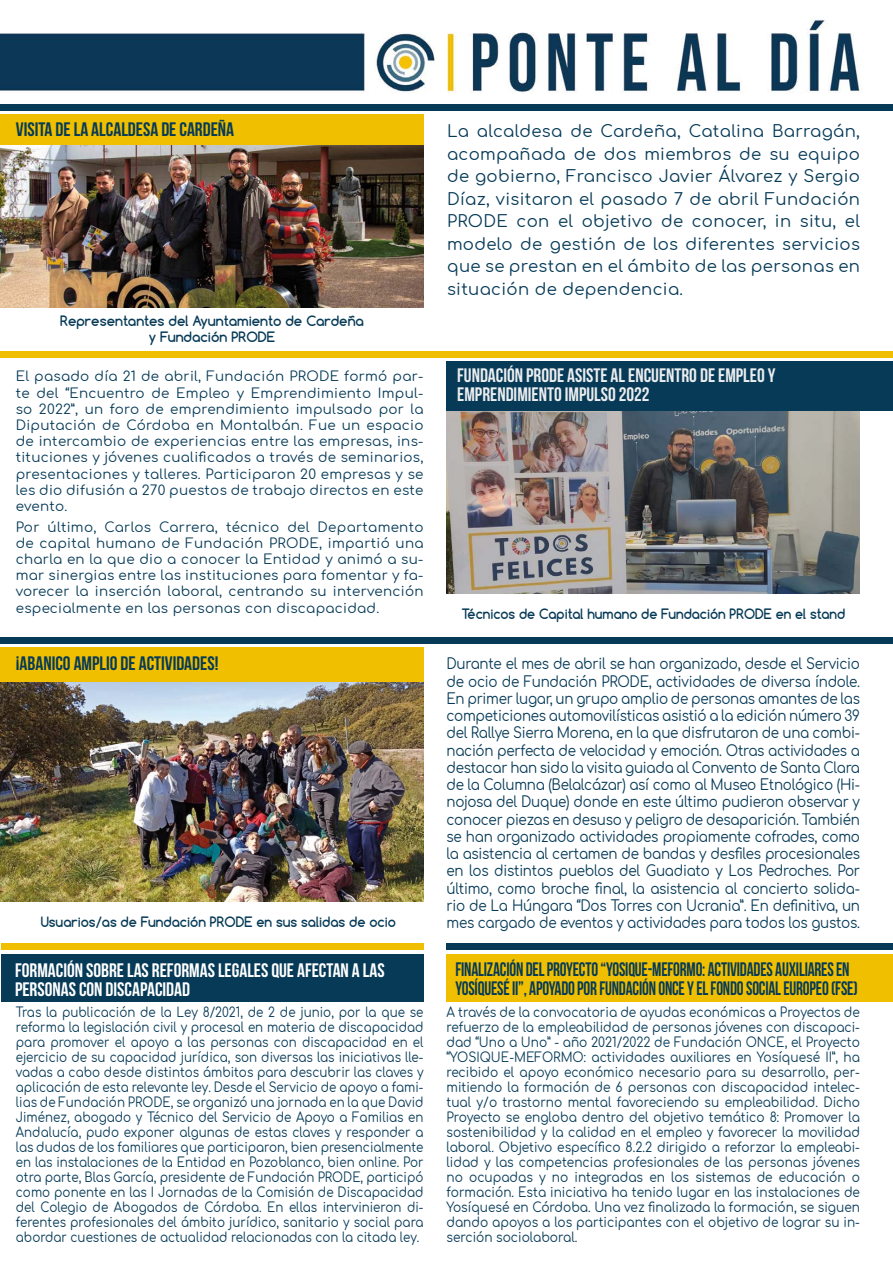
<style>
.page{position:relative;width:893px;height:1263px;background:#fff}
.page>*{position:absolute;margin:0;border:0;box-sizing:border-box;transform-origin:0 0}
.t1{font:19.5px/19.5px "Bebas Neue";letter-spacing:-.01em;color:#063a57;scale:.88 1}
.t2{font:19.5px/19.5px "Bebas Neue";color:#fff}
.t3{font:19.5px/19.5px "Bebas Neue";color:#ebedef}
.t4{font:19.5px "Bebas Neue";letter-spacing:-.01em;color:#063a57}
.t5{font:16.5px/22.5px "Comfortaa";letter-spacing:.02em;color:#063a57;text-align:justify}
.t6{font:15px/17.2px "Comfortaa";letter-spacing:-.02em;color:#063a57;text-align:justify;scale:.9 1}
.t7{font:13.5px/15px "Comfortaa";color:#063a57;text-align:justify;scale:.88 1}
.t8{font:13.5px/15px "Comfortaa";color:#063a57;text-align:justify;scale:.9 1}
.t9{font:13.5px/16.2px "Comfortaa";color:#063a57;text-align:justify}
.t10{font:700 13.5px/16.2px "Comfortaa";color:#063a57;text-align:center}
.t11{font:700 13.5px "Comfortaa";color:#063a57;scale:.96 1}
</style>
<div class="page">
<img style="left:0;top:19px;width:893px;height:983px">
<div style="left:0;top:104px;width:893px;height:6px;background:#063a57"></div>
<img style="left:447px;top:410px;width:413px;height:184px">
<img style="left:0;top:145px;width:423px;height:162px">
<div style="left:0;top:351px;width:893px;height:6px;background:#efbf00"></div>
<div style="left:446px;top:361px;width:447px;height:49px;background:#063a57"></div>
<div style="left:0;top:637px;width:893px;height:6px;background:#063a57"></div>
<div style="left:0;top:647px;width:423px;height:35px;background:#efbf00"></div>
<div style="left:1px;top:944px;width:422px;height:6px;background:#efbf00"></div>
<div style="left:1px;top:954px;width:422px;height:47px;background:#063a57"></div>
<div style="left:446px;top:944px;width:447px;height:6px;background:#063a57"></div>
<div style="left:446px;top:954px;width:447px;height:47px;background:#efbf00"></div>
<img style="left:1px;top:682px;width:422px;height:219px">
<div style="left:0;top:114px;width:423px;height:31px;background:#efbf00"></div>
<h1 class="t4" style="left:16px;top:119px;width:220px">VISITA DE LA ALCALDESA DE CARDEÑA</h1>
<p class="t10" style="left:60px;top:312px;width:305px">Representantes del Ayuntamiento de Cardeña y Fundación PRODE</p>
<p class="t9" style="left:16px;top:367px;width:409px">El pasado día 21 de abril, Fundación PRODE formó par&shy;te del “Encuentro de Empleo y Emprendimiento Impul&shy;so 2022”, un foro de emprendimiento impulsado por la Diputación de Córdoba en Montalbán. Fue un espacio de intercambio de experiencias entre las empresas, ins&shy;tituciones y jóvenes cualificados a través de seminarios, presentaciones y talleres. Participaron 20 empresas y se les dio difusión a 270 puestos de trabajo directos en este evento.</p>
<p class="t9" style="left:16px;top:517px;width:409px">Por último, Carlos Carrera, técnico del Departamento de capital humano de Fundación PRODE, impartió una charla en la que dio a conocer la Entidad y animó a su&shy;mar sinergias entre las instituciones para fomentar y fa&shy;vorecer la inserción laboral, centrando su intervención especialmente en las personas con discapacidad.</p>
<p class="t5" style="left:447px;top:118px;width:415px">La alcaldesa de Cardeña, Catalina Barragán, acompañada de dos miembros de su equipo de gobierno, Francisco Javier Álvarez y Sergio Díaz, visitaron el pasado 7 de abril Fundación PRODE con el objetivo de conocer, in situ, el modelo de gestión de los diferentes servicios que se prestan en el ámbito de las personas en situación de dependencia.</p>
<h1 class="t3" style="left:457px;top:365px;width:320px">FUNDACIÓN PRODE ASISTE AL ENCUENTRO DE EMPLEO Y<br>EMPRENDIMIENTO IMPULSO 2022</h1>
<p class="t11" style="left:462px;top:605px;width:401px">Técnicos de Capital humano de Fundación PRODE en el stand</p>
<h1 class="t4" style="left:16px;top:652px;width:204px">¡ABANICO AMPLIO DE ACTIVIDADES!</h1>
<p class="t6" style="left:446px;top:653px;width:461px">Durante el mes de abril se han organizado, desde el Servicio de ocio de Fundación PRODE, actividades de diversa índole.<br>En primer lugar, un grupo amplio de personas amantes de las competiciones automovilísticas asistió a la edición número 39 del Rallye Sierra Morena, en la que disfrutaron de una combi&shy;nación perfecta de velocidad y emoción. Otras actividades a destacar han sido la visita guiada al Convento de Santa Clara de la Columna (Belalcázar) así como al Museo Etnológico (Hi&shy;nojosa del Duque) donde en este último pudieron observar y conocer piezas en desuso y peligro de desaparición. También se han organizado actividades propiamente cofrades, como la asistencia al certamen de bandas y desfiles procesionales en los distintos pueblos del Guadiato y Los Pedroches. Por último, como broche final, la asistencia al concierto solida&shy;rio de La Húngara “Dos Torres con Ucrania”. En definitiva, un mes cargado de eventos y actividades para todos los gustos.</p>
<h1 class="t2" style="left:15px;top:960px;width:371px">FORMACIÓN SOBRE LAS REFORMAS LEGALES QUE AFECTAN A LAS<br>PERSONAS CON DISCAPACIDAD</h1>
<p class="t7" style="left:16px;top:1002px;width:465px">Tras la publicación de la Ley 8/2021, de 2 de junio, por la que se reforma la legislación civil y procesal en materia de discapacidad para promover el apoyo a las personas con discapacidad en el ejercicio de su capacidad jurídica, son diversas las iniciativas lle&shy;vadas a cabo desde distintos ámbitos para descubrir las claves y aplicación de esta relevante ley. Desde el Servicio de apoyo a fami&shy;lias de Fundación PRODE, se organizó una jornada en la que David Jiménez, abogado y Técnico del Servicio de Apoyo a Familias en Andalucía, pudo exponer algunas de estas claves y responder a las dudas de los familiares que participaron, bien presencialmente en las instalaciones de la Entidad en Pozoblanco, bien online. Por otra parte, Blas García, presidente de Fundación PRODE, participó como ponente en las I Jornadas de la Comisión de Discapacidad del Colegio de Abogados de Córdoba. En ellas intervinieron di&shy;ferentes profesionales del ámbito jurídico, sanitario y social para abordar cuestiones de actualidad relacionadas con la citada ley.</p>
<p class="t8" style="left:446px;top:1002px;width:461px">A través de la convocatoria de ayudas económicas a Proyectos de refuerzo de la empleabilidad de personas jóvenes con discapaci&shy;dad “Uno a Uno” - año 2021/2022 de Fundación ONCE, el Proyecto “YOSIQUE-MEFORMO: actividades auxiliares en Yosíquesé II”, ha recibido el apoyo económico necesario para su desarrollo, per&shy;mitiendo la formación de 6 personas con discapacidad intelec&shy;tual y/o trastorno mental favoreciendo su empleabilidad. Dicho Proyecto se engloba dentro del objetivo temático 8: Promover la sostenibilidad y la calidad en el empleo y favorecer la movilidad laboral. Objetivo específico 8.2.2 dirigido a reforzar la empleabi&shy;lidad y las competencias profesionales de las personas jóvenes no ocupadas y no integradas en los sistemas de educación o formación. Esta iniciativa ha tenido lugar en las instalaciones de Yosíquesé en Córdoba. Una vez finalizada la formación, se siguen dando apoyos a los participantes con el objetivo de lograr su in&shy;serción sociolaboral.</p>
<p class="t10" style="left:41px;top:914px;width:357px">Usuarios/as de Fundación PRODE en sus salidas de ocio</p>
<h1 class="t1" style="left:455px;top:959px;width:459px">FINALIZACIÓN DEL PROYECTO “YOSIQUE-MEFORMO: ACTIVIDADES AUXILIARES EN<br>YOSÍQUESÉ II”, APOYADO POR FUNDACIÓN ONCE Y EL FONDO SOCIAL EUROPEO (FSE)</h1>
</div>
